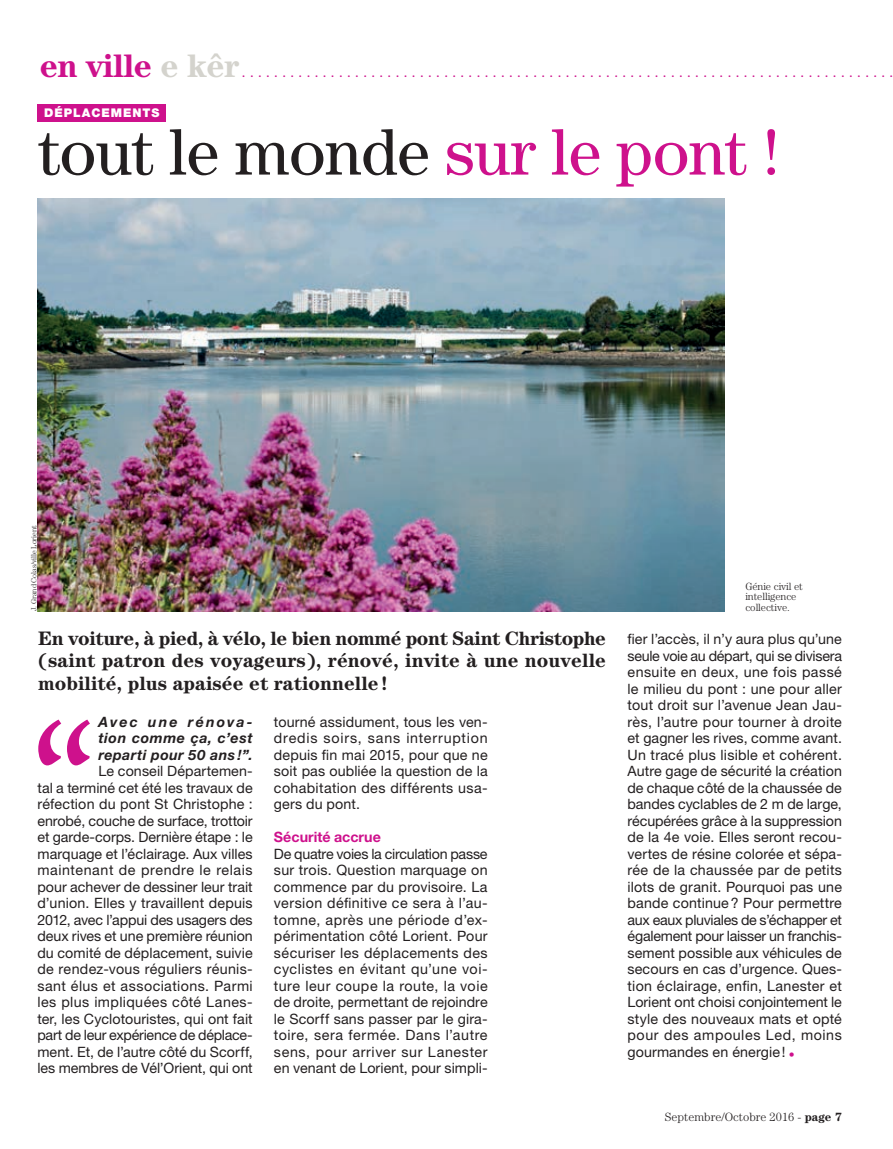
<style>
.page{position:relative;width:893px;height:1149px;background:#fff}
.page>*{position:absolute;margin:0;border:0;box-sizing:border-box;transform-origin:0 0}
.t1{font:66px "Century";letter-spacing:-.01em;color:#231f20}
.t2{font:700 33px "Century";letter-spacing:-.02em;color:#ce118c}
.t3{font:700 19.5px/22.5px "Century";color:#231f20;text-align:justify}
.t4{font:14.25px/16.5px "Helvetica Neue LT Std";letter-spacing:.01em;color:#231f20;text-align:justify}
.t5{font:italic 700 14.25px/16.5px "Helvetica Neue LT Std";letter-spacing:.045em;color:#231f20;text-align:justify}
.t6{font:700 14.25px "Helvetica Neue LT Std";color:#ce118c}
.t7{font:300 12px "Century";color:#231f20}
.t8{font:900 12px "Helvetica Neue LT Std";letter-spacing:.08em;color:#fff}
.t9{font:300 10.5px/10.5px "Century";letter-spacing:-.01em;color:#231f20}
.t10{font:300 7.5px "Century";letter-spacing:-.01em;color:#231f20}
.s1{color:#d4d3cd}
.s2{color:#ce118c}
.s3{font-family:"Le Monde Journal";font-size:17.4px;color:#ce118c}
.s4{font-weight:700}
</style>
<div class="page">
<div style="left:38px;top:104px;width:128px;height:17px;background:#ce118c"></div>
<svg style="left:38px;top:719px;width:52px;height:46px"></svg>
<img style="left:38px;top:198px;width:686px;height:412px">
<h2 class="t2" style="left:40px;top:46px;width:201px">en ville <span class="s1">e kêr</span></h2>
<p class="t8" style="left:44px;top:106px;width:117px">DÉPLACEMENTS</p>
<h1 class="t1" style="left:38px;top:113px;width:744px">tout le monde <span class="s2">sur le pont !</span></h1>
<p class="t10" style="left:30px;top:610px;width:87px;rotate:-90deg">J. Grand Colas/ville Lorient</p>
<h3 class="t3" style="left:38px;top:626px;width:569px">En voiture, à pied, à vélo, le bien nommé pont Saint Christophe (saint patron des voyageurs), rénové, invite à une nouvelle mobilité, plus apaisée et rationnelle!</h3>
<p class="t5" style="left:98px;top:712px;width:156px">Avec une rénova&shy;tion comme ça, c’est reparti pour 50 ans !”.</p>
<p class="t4" style="left:37px;top:762px;width:217px;text-indent:61px">Le conseil Départemen&shy;tal a terminé cet été les travaux de réfection du pont St Christophe : enrobé, couche de surface, trottoir et garde-corps. Dernière étape : le marquage et l’éclairage. Aux villes maintenant de prendre le relais pour achever de dessiner leur trait d’union. Elles y travaillent depuis 2012, avec l’appui des usagers des deux rives et une première réunion du comité de déplacement, suivie de rendez-vous réguliers réunis&shy;sant élus et associations. Parmi les plus impliquées côté Lanes&shy;ter, les Cyclotouristes, qui ont fait part de leur expérience de déplace&shy;ment. Et, de l’autre côté du Scorff, les membres de Vél’Orient, qui ont</p>
<p class="t4" style="left:274px;top:712px;width:215px">tourné assidument, tous les ven&shy;dredis soirs, sans interruption depuis fin mai 2015, pour que ne soit pas oubliée la question de la cohabitation des différents usa&shy;gers du pont.</p>
<p class="t6" style="left:274px;top:828px;width:108px">Sécurité accrue</p>
<p class="t4" style="left:274px;top:845px;width:215px">De quatre voies la circulation passe sur trois. Question marquage on commence par du provisoire. La version définitive ce sera à l’au&shy;tomne, après une période d’ex&shy;périmentation côté Lorient. Pour sécuriser les déplacements des cyclistes en évitant qu’une voi&shy;ture leur coupe la route, la voie de droite, permettant de rejoindre le Scorff sans passer par le gira&shy;toire, sera fermée. Dans l’autre sens, pour arriver sur Lanester en venant de Lorient, pour simpli-</p>
<p class="t9" style="left:745px;top:580px;width:59px">Génie civil et intelligence</p>
<p class="t9" style="left:745px;top:601px;width:46px">collective.</p>
<p class="t4" style="left:627px;top:630px;width:216px">fier l’accès, il n’y aura plus qu’une seule voie au départ, qui se divisera ensuite en deux, une fois passé le milieu du pont : une pour aller tout droit sur l’avenue Jean Jau&shy;rès, l’autre pour tourner à droite et gagner les rives, comme avant.<br>Un tracé plus lisible et cohérent.<br>Autre gage de sécurité la création de chaque côté de la chaussée de bandes cyclables de 2 m de large, récupérées grâce à la suppression de la 4e voie. Elles seront recou&shy;vertes de résine colorée et sépa&shy;rée de la chaussée par de petits ilots de granit. Pourquoi pas une bande continue? Pour permettre aux eaux pluviales de s’échapper et également pour laisser un franchis&shy;sement possible aux véhicules de secours en cas d’urgence. Ques&shy;tion éclairage, enfin, Lanester et Lorient ont choisi conjointement le style des nouveaux mats et opté pour des ampoules Led, moins gourmandes en énergie! <span class="s3">•</span></p>
<p class="t7" style="left:665px;top:1109px;width:179px">Septembre/Octobre 2016 - <span class="s4">page 7</span></p>
</div>
